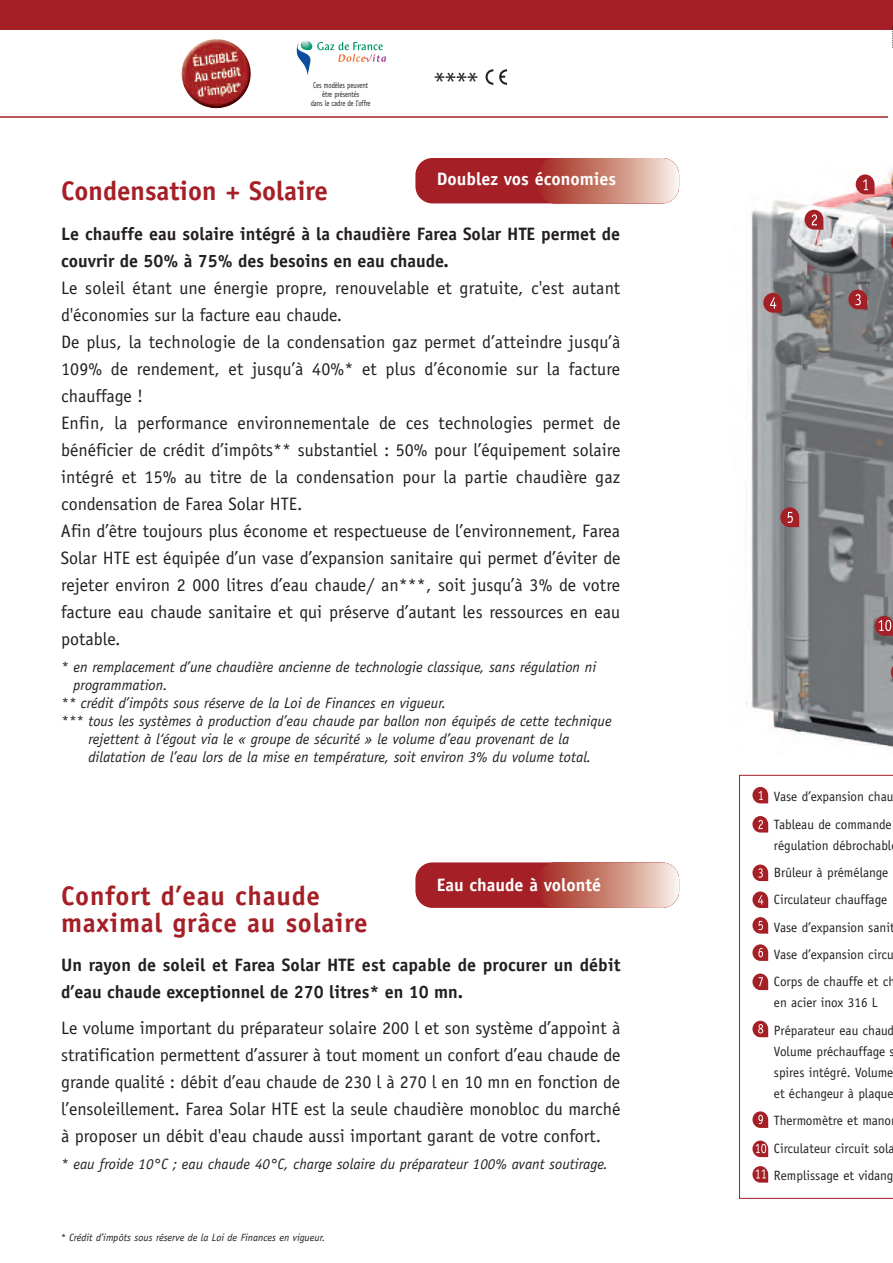
<style>
.page{position:relative;width:893px;height:1263px;background:#fff}
.page>*{position:absolute;margin:0;border:0;box-sizing:border-box;transform-origin:0 0}
.t1{font:700 27px/27px "Officina Sans";letter-spacing:.03em;color:#a51f26}
.t2{font:700 27px "Officina Sans";color:#a51f26}
.t3{font:condensed 24.9px "Univers";color:#231f20}
.t4{font:18px/27px "Officina Sans";color:#231f20}
.t5{font:700 18px/27px "Officina Sans";color:#231f20}
.t6{font:700 18px "Officina Sans";color:#fff}
.t7{font:italic 15px "Officina Sans";color:#231f20}
.t8{font:13.5px/27.5px "Officina Sans";color:#231f20}
.t9{font:italic 10.5px "Officina Sans";color:#231f20}
.t10{font:8.25px/9px "Officina Sans";letter-spacing:-.01em;color:#231f20;text-align:center;scale:.8 1}
</style>
<div class="page">
<hr style="left:0;top:116px;width:891px;height:2px;background:#a51f26">
<div style="left:0;top:0;width:893px;height:30px;background:#a51f26"></div>
<div style="left:415px;top:158px;width:264px;height:45px;background:#a51f26;border-radius:17px"></div>
<svg style="left:538px;top:158px;width:141px;height:45px;background:#cc877a"></svg>
<div style="left:415px;top:862px;width:264px;height:46px;background:#a51f26;border-radius:17px"></div>
<svg style="left:538px;top:862px;width:141px;height:46px;background:#cb867a"></svg>
<svg style="left:486px;top:69px;width:7px;height:16px"></svg>
<svg style="left:499px;top:69px;width:8px;height:16px"></svg>
<svg style="left:297px;top:41px;width:89px;height:34px"></svg>
<svg style="left:739px;top:775px;width:109px;height:424px"></svg>
<img style="left:745px;top:194px;width:103px;height:549px">
<svg style="left:780px;top:507px;width:19px;height:20px"></svg>
<svg style="left:763px;top:293px;width:19px;height:20px"></svg>
<svg style="left:804px;top:210px;width:19px;height:20px"></svg>
<svg style="left:848px;top:26px;width:45px;height:1173px"></svg>
<svg style="left:752px;top:787px;width:16px;height:16px"></svg>
<svg style="left:752px;top:816px;width:16px;height:16px"></svg>
<svg style="left:752px;top:864px;width:16px;height:17px"></svg>
<svg style="left:752px;top:891px;width:16px;height:17px"></svg>
<svg style="left:752px;top:917px;width:16px;height:17px"></svg>
<svg style="left:752px;top:944px;width:16px;height:17px"></svg>
<svg style="left:752px;top:973px;width:16px;height:17px"></svg>
<svg style="left:752px;top:1021px;width:16px;height:16px"></svg>
<svg style="left:752px;top:1111px;width:16px;height:17px"></svg>
<svg style="left:752px;top:1140px;width:16px;height:17px"></svg>
<svg style="left:752px;top:1166px;width:16px;height:16px"></svg>
<img style="left:213px;top:39px;width:38px;height:43px">
<p class="t10" style="left:311px;top:82px;width:76px">Ces modèles peuvent être présentés<br>dans le cadre de l’offre</p>
<h2 class="t3" style="left:434px;top:73px;width:46px">****</h2>
<p class="t6" style="left:437px;top:172px;width:181px">Doublez vos économies</p>
<h1 class="t2" style="left:61px;top:181px;width:269px">Condensation + Solaire</h1>
<p class="t5" style="left:61px;top:222px;width:561px">Le chauffe eau solaire intégré à la chaudière Farea Solar HTE permet de couvrir de 50% à 75% des besoins en eau chaude.</p>
<p class="t4" style="left:61px;top:276px;width:561px">Le soleil étant une énergie propre, renouvelable et gratuite, c'est autant d'économies sur la facture eau chaude.<br>De plus, la technologie de la condensation gaz permet d’atteindre jusqu’à 109% de rendement, et jusqu’à 40%* et plus d’économie sur la facture chauffage !<br>Enfin, la performance environnementale de ces technologies permet de bénéficier de crédit d’impôts** substantiel : 50% pour l’équipement solaire intégré et 15% au titre de la condensation pour la partie chaudière gaz condensation de Farea Solar HTE.<br>Afin d’être toujours plus économe et respectueuse de l’environnement, Farea Solar HTE est équipée d’un vase d’expansion sanitaire qui permet d’éviter de rejeter environ 2 000 litres d’eau chaude/ an***, soit jusqu’à 3% de votre facture eau chaude sanitaire et qui préserve d’autant les ressources en eau potable.</p>
<p class="t7" style="left:61px;top:662px;width:537px">* en remplacement d’une chaudière ancienne de technologie classique, sans régulation ni</p>
<p class="t7" style="left:73px;top:680px;width:96px">programmation.</p>
<p class="t7" style="left:61px;top:698px;width:387px">** crédit d’impôts sous réserve de la Loi de Finances en vigueur.</p>
<p class="t7" style="left:61px;top:716px;width:552px">*** tous les systèmes à production d’eau chaude par ballon non équipés de cette technique</p>
<p class="t7" style="left:88px;top:734px;width:482px">rejettent à l‘égout via le « groupe de sécurité » le volume d’eau provenant de la</p>
<p class="t7" style="left:88px;top:752px;width:504px">dilatation de l’eau lors de la mise en température, soit environ 3% du volume total.</p>
<p class="t6" style="left:437px;top:878px;width:166px">Eau chaude à volonté</p>
<h1 class="t1" style="left:61px;top:884px;width:308px">Confort d’eau chaude maximal grâce au solaire</h1>
<p class="t5" style="left:61px;top:953px;width:561px">Un rayon de soleil et Farea Solar HTE est capable de procurer un débit d’eau chaude exceptionnel de 270 litres* en 10 mn.</p>
<p class="t4" style="left:61px;top:1016px;width:561px;text-align:justify">Le volume important du préparateur solaire 200 l et son système d’appoint à stratification permettent d’assurer à tout moment un confort d’eau chaude de grande qualité : débit d’eau chaude de 230 l à 270 l en 10 mn en fonction de l’ensoleillement. Farea Solar HTE est la seule chaudière monobloc du marché à proposer un débit d'eau chaude aussi important garant de votre confort.</p>
<p class="t7" style="left:61px;top:1158px;width:548px">* eau froide 10°C ; eau chaude 40°C, charge solaire du préparateur 100% avant soutirage.</p>
<p class="t9" style="left:60px;top:1234px;width:266px">* Crédit d’impôts sous réserve de la Loi de Finances en vigueur.</p>
<p class="t8" style="left:774px;top:784px;width:121px">Vase d’expansion chau<br>Tableau de commande</p>
<p class="t8" style="left:774px;top:832px;width:123px">régulation débrochabl<br>Brûleur à prémélange<br>Circulateur chauffage<br>Vase d’expansion sanit<br>Vase d’expansion circu<br>Corps de chauffe et ch</p>
<p class="t8" style="left:774px;top:990px;width:122px">en acier inox 316 L<br>Préparateur eau chaud</p>
<p class="t8" style="left:774px;top:1042px;width:122px;line-height:21px;text-align:justify">Volume préchauffage s spires intégré. Volume et échangeur à plaque</p>
<p class="t8" style="left:774px;top:1108px;width:122px">Thermomètre et mano<br>Circulateur circuit sola<br>Remplissage et vidang</p>
</div>
